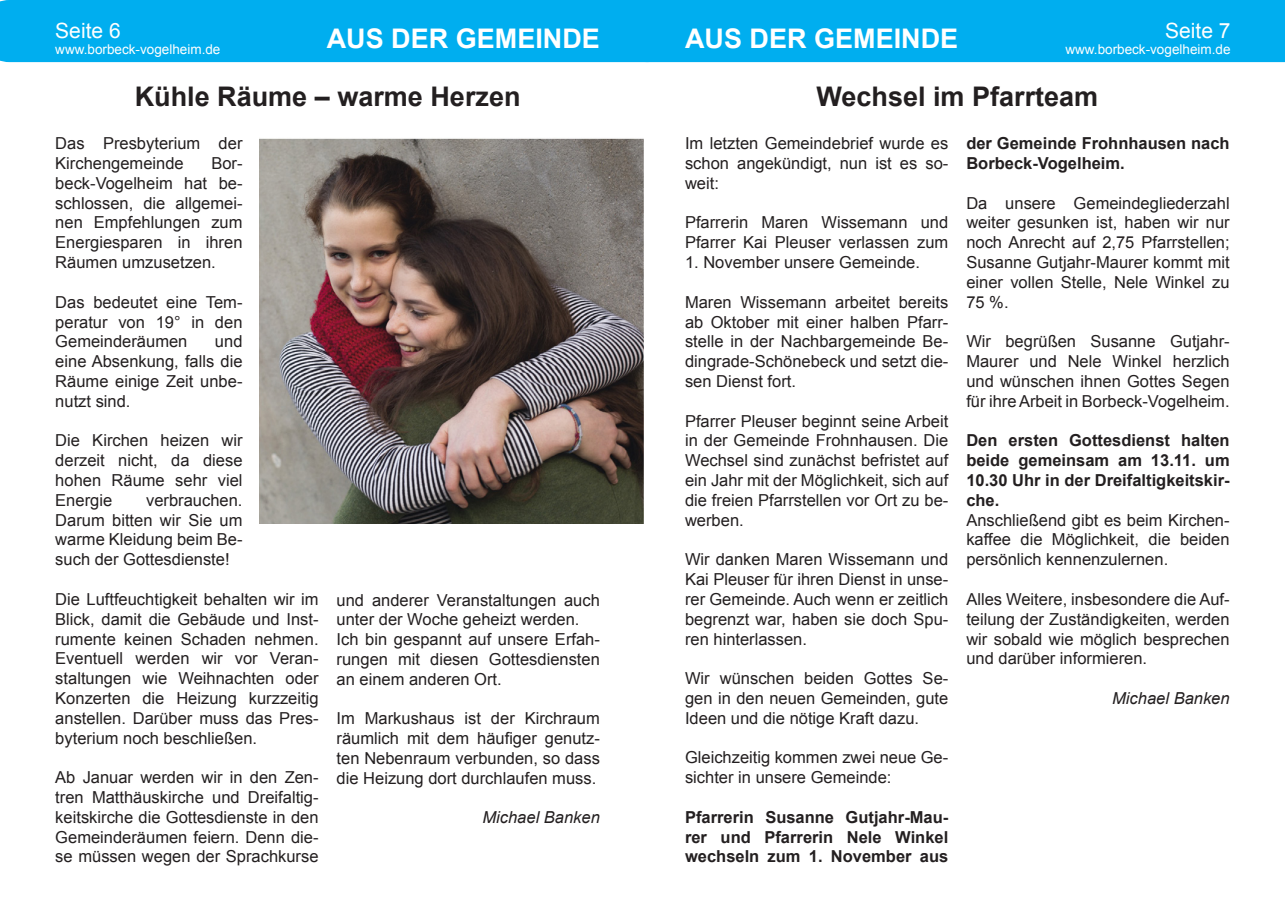
<style>
.page{position:relative;width:1285px;height:919px;background:#fff}
.page>*{position:absolute;margin:0;border:0;box-sizing:border-box;transform-origin:0 0}
.t1{font:700 27px "Arial";color:#231f20}
.t2{font:700 27px "Arial";color:#fff}
.t3{font:21px "Arial";color:#fff}
.t4{font:16.5px/19.8px "Arial";color:#231f20;text-align:justify}
.t5{font:700 16.5px/19.8px "Arial";color:#231f20;text-align:justify}
.t6{font:italic 16.5px "Arial";color:#231f20}
.t7{font:13.5px "Arial";color:#fff}
</style>
<div class="page">
<div style="left:0;top:0;width:1284px;height:62px;background:#00aeef"></div>
<img style="left:259px;top:138px;width:384px;height:385px">
<p class="t3" style="left:55px;top:17px;width:67px">Seite 6</p>
<p class="t7" style="left:55px;top:41px;width:167px">www.borbeck-vogelheim.de</p>
<p class="t3" style="left:1164px;top:17px;width:67px">Seite 7</p>
<p class="t2" style="left:326px;top:21px;width:275px">AUS DER GEMEINDE</p>
<p class="t2" style="left:685px;top:21px;width:275px">AUS DER GEMEINDE</p>
<p class="t7" style="left:1065px;top:41px;width:167px">www.borbeck-vogelheim.de</p>
<p class="t1" style="left:816px;top:79px;width:283px">Wechsel im Pfarrteam</p>
<p class="t4" style="left:685px;top:134px;width:265px">Im letzten Gemeindebrief wurde es schon angekündigt, nun ist es so&shy;weit:</p>
<p class="t4" style="left:685px;top:213px;width:265px">Pfarrerin Maren Wissemann und<br>Pfarrer Kai Pleuser verlassen zum</p>
<p class="t4" style="left:685px;top:252px;width:236px">1. November unsere Gemeinde.</p>
<p class="t4" style="left:685px;top:292px;width:265px">Maren Wissemann arbeitet bereits ab Oktober mit einer halben Pfarr&shy;stelle in der Nachbargemeinde Be&shy;dingrade-Schönebeck und setzt die&shy;sen Dienst fort.</p>
<p class="t4" style="left:685px;top:411px;width:265px">Pfarrer Pleuser beginnt seine Arbeit in der Gemeinde Frohnhausen. Die Wechsel sind zunächst befristet auf ein Jahr mit der Möglichkeit, sich auf die freien Pfarrstellen vor Ort zu be&shy;werben.</p>
<p class="t4" style="left:685px;top:549px;width:265px">Wir danken Maren Wissemann und Kai Pleuser für ihren Dienst in unse&shy;rer Gemeinde. Auch wenn er zeitlich begrenzt war, haben sie doch Spu&shy;ren hinterlassen.</p>
<p class="t4" style="left:685px;top:668px;width:265px">Wir wünschen beiden Gottes Se&shy;gen in den neuen Gemeinden, gute Ideen und die nötige Kraft dazu.</p>
<p class="t4" style="left:685px;top:747px;width:265px">Gleichzeitig kommen zwei neue Ge&shy;sichter in unsere Gemeinde:</p>
<p class="t5" style="left:685px;top:807px;width:265px">Pfarrerin Susanne Gutjahr-Mau&shy;rer und Pfarrerin Nele Winkel wechseln zum 1. November aus</p>
<p class="t1" style="left:135px;top:79px;width:387px">Kühle Räume – warme Herzen</p>
<p class="t5" style="left:966px;top:134px;width:265px">der Gemeinde Frohnhausen nach<br>Borbeck-Vogelheim.</p>
<p class="t4" style="left:966px;top:193px;width:265px">Da unsere Gemeindegliederzahl weiter gesunken ist, haben wir nur noch Anrecht auf 2,75 Pfarrstellen; Susanne Gutjahr-Maurer kommt mit einer vollen Stelle, Nele Winkel zu 75 %.</p>
<p class="t4" style="left:966px;top:332px;width:265px">Wir begrüßen Susanne Gutjahr-Maurer und Nele Winkel herzlich und wünschen ihnen Gottes Segen für ihre Arbeit in Borbeck-Vogelheim.</p>
<p class="t5" style="left:966px;top:431px;width:265px">Den ersten Gottesdienst halten beide gemeinsam am 13.11. um 10.30 Uhr in der Dreifaltigkeitskir&shy;che.</p>
<p class="t4" style="left:966px;top:510px;width:265px">Anschließend gibt es beim Kirchen&shy;kaffee die Möglichkeit, die beiden persönlich kennenzulernen.</p>
<p class="t4" style="left:966px;top:589px;width:265px">Alles Weitere, insbesondere die Auf&shy;teilung der Zuständigkeiten, werden wir sobald wie möglich besprechen und darüber informieren.</p>
<p class="t6" style="left:1111px;top:687px;width:119px">Michael Banken</p>
<p class="t4" style="left:55px;top:134px;width:189px">Das Presbyterium der<br>Kirchengemeinde</p>
<p class="t4" style="left:55px;top:153px;width:189px;text-indent:156px">Bor&shy;beck-Vogelheim hat be&shy;schlossen, die allgemei&shy;nen Empfehlungen zum Energiesparen in ihren Räumen umzusetzen.</p>
<p class="t4" style="left:55px;top:292px;width:189px">Das bedeutet eine Tem&shy;peratur von 19° in den Gemeinderäumen</p>
<p class="t4" style="left:55px;top:332px;width:189px;text-indent:160px">und eine Absenkung, falls die Räume einige Zeit unbe&shy;nutzt sind.</p>
<p class="t4" style="left:55px;top:431px;width:189px">Die Kirchen heizen wir derzeit nicht, da diese hohen Räume sehr viel Energie</p>
<p class="t4" style="left:55px;top:490px;width:189px;text-indent:91px">verbrauchen.<br>Darum bitten wir Sie um warme Kleidung beim Be&shy;such der Gottesdienste!</p>
<p class="t4" style="left:55px;top:589px;width:265px">Die Luftfeuchtigkeit behalten wir im Blick, damit die Gebäude und Inst&shy;rumente keinen Schaden nehmen.<br>Eventuell werden wir vor Veran&shy;staltungen wie Weihnachten oder Konzerten die Heizung kurzzeitig anstellen. Darüber muss das Pres&shy;byterium noch beschließen.</p>
<p class="t4" style="left:55px;top:767px;width:265px">Ab Januar werden wir in den Zen&shy;tren Matthäuskirche und Dreifaltig&shy;keitskirche die Gottesdienste in den Gemeinderäumen feiern. Denn die&shy;se müssen wegen der Sprachkurse</p>
<p class="t4" style="left:336px;top:590px;width:265px">und anderer Veranstaltungen auch unter der Woche geheizt werden.</p>
<p class="t4" style="left:336px;top:629px;width:265px">Ich bin gespannt auf unsere Erfah&shy;rungen mit diesen Gottesdiensten an einem anderen Ort.</p>
<p class="t4" style="left:336px;top:708px;width:265px">Im Markushaus ist der Kirchraum räumlich mit dem häufiger genutz&shy;ten Nebenraum verbunden, so dass die Heizung dort durchlaufen muss.</p>
<p class="t6" style="left:482px;top:806px;width:119px">Michael Banken</p>
</div>
